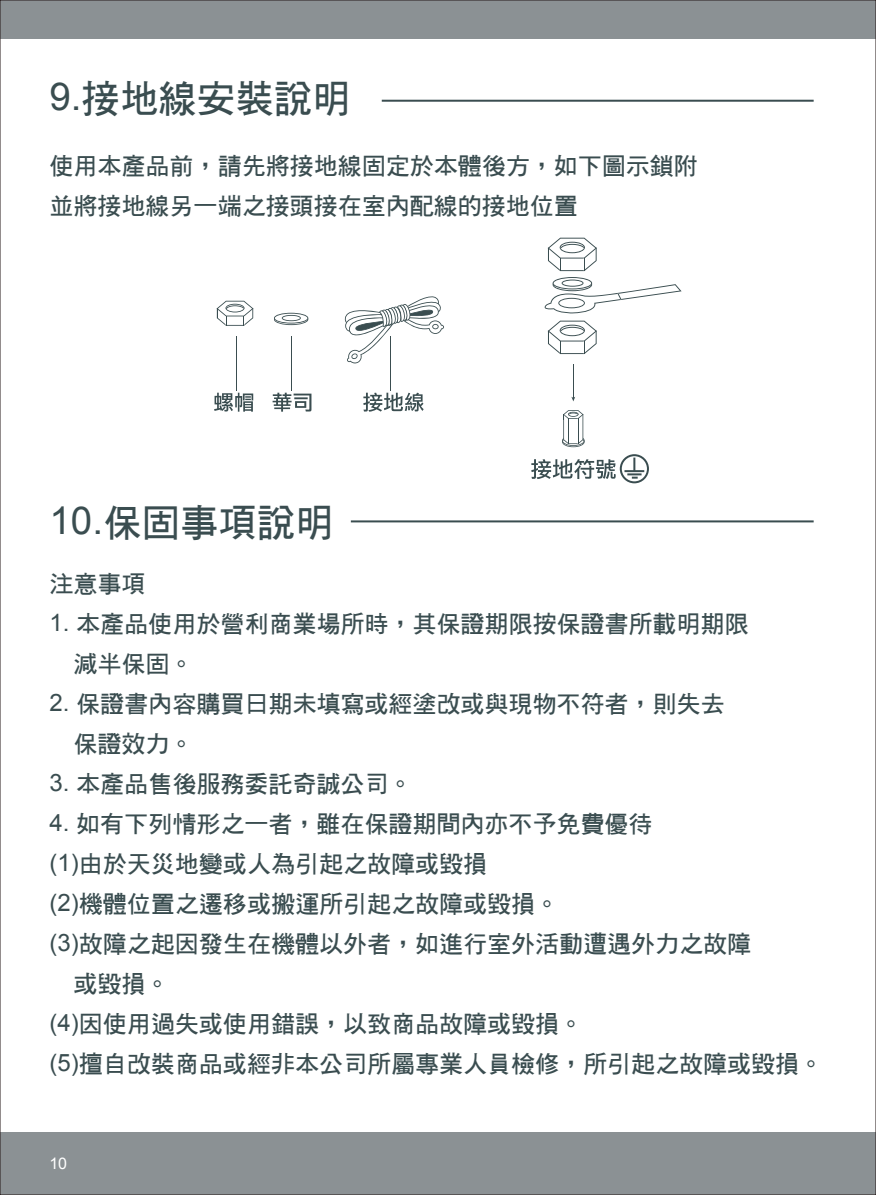
<style>
.page{position:relative;width:876px;height:1195px;background:#fff}
.page>*{position:absolute;margin:0;border:0;box-sizing:border-box;transform-origin:0 0}
.t1{font:38.4px "DF Hei Bd HK BF";color:#3a4d50}
.t2{font:24px/40px "DF Hei Bd HK BF";color:#3a4d50}
.t3{font:16px "Arial";color:#fff}
.s1{font-family:"Arial"}
</style>
<div class="page">
<div style="left:0;top:1132px;width:876px;height:63px;background:#8b9194"></div>
<div style="left:0;top:0;width:876px;height:39px;background:#8b9194"></div>
<hr style="left:351px;top:520px;width:462px;height:2px;background:#3a4d50">
<svg style="left:547px;top:238px;width:50px;height:33px"></svg>
<svg style="left:547px;top:321px;width:50px;height:33px"></svg>
<svg style="left:544px;top:277px;width:137px;height:36px"></svg>
<svg style="left:562px;top:410px;width:22px;height:37px"></svg>
<svg style="left:531px;top:459px;width:84px;height:20px"></svg>
<hr style="left:573px;top:364px;width:1px;height:34px;background:#3a4d50">
<svg style="left:216px;top:301px;width:37px;height:25px"></svg>
<svg style="left:274px;top:313px;width:34px;height:12px"></svg>
<svg style="left:344px;top:296px;width:100px;height:67px"></svg>
<svg style="left:363px;top:393px;width:60px;height:19px"></svg>
<svg style="left:214px;top:393px;width:39px;height:19px"></svg>
<svg style="left:272px;top:393px;width:39px;height:19px"></svg>
<hr style="left:236px;top:336px;width:1px;height:54px;background:#3a4d50">
<hr style="left:291px;top:336px;width:1px;height:54px;background:#3a4d50">
<hr style="left:390px;top:336px;width:1px;height:54px;background:#3a4d50">
<hr style="left:382px;top:100px;width:431px;height:2px;background:#3a4d50">
<hr style="left:624px;top:470px;width:20px;height:2px;background:#3a4d50">
<svg style="left:627px;top:458px;width:14px;height:21px"></svg>
<div style="left:620px;top:454px;width:29px;height:29px;border:2px solid #3a4d50;border-radius:50%"></div>
<h1 class="t1" style="left:50px;top:79px;width:303px"><span class="s1">9.</span>接地線安裝說明</h1>
<p class="t2" style="left:50px;top:146px;width:650px">使用本產品前，請先將接地線固定於本體後方，如下圖示鎖附並將接地線另一端之接頭接在室內配線的接地位置</p>
<h1 class="t1" style="left:50px;top:503px;width:285px"><span class="s1">10.</span>保固事項說明</h1>
<p class="t2" style="left:50px;top:563px;width:98px">注意事項</p>
<p class="t2" style="left:74px;top:603px;width:676px;text-indent:-24px"><span class="s1">1.</span> 本產品使用於營利商業場所時，其保證期限按保證書所載明期限減半保固。</p>
<p class="t2" style="left:74px;top:683px;width:652px;text-indent:-24px"><span class="s1">2.</span> 保證書內容購買日期未填寫或經塗改或與現物不符者，則失去保證效力。</p>
<p class="t2" style="left:50px;top:763px;width:364px"><span class="s1">3.</span> 本產品售後服務委託奇誠公司。</p>
<p class="t2" style="left:50px;top:803px;width:604px"><span class="s1">4.</span> 如有下列情形之一者，雖在保證期間內亦不予免費優待</p>
<p class="t2" style="left:50px;top:843px;width:439px"><span class="s1">(1)</span>由於天災地變或人為引起之故障或毀損</p>
<p class="t2" style="left:50px;top:883px;width:511px"><span class="s1">(2)</span>機體位置之遷移或搬運所引起之故障或毀損。</p>
<p class="t2" style="left:50px;top:923px;width:703px"><span class="s1">(3)</span>故障之起因發生在機體以外者，如進行室外活動遭遇外力之故障</p>
<p class="t2" style="left:74px;top:963px;width:98px">或毀損。</p>
<p class="t2" style="left:50px;top:1003px;width:535px"><span class="s1">(4)</span>因使用過失或使用錯誤，以致商品故障或毀損。</p>
<p class="t2" style="left:50px;top:1043px;width:775px"><span class="s1">(5)</span>擅自改裝商品或經非本公司所屬專業人員檢修，所引起之故障或毀損。</p>
<p class="t3" style="left:49px;top:1153px;width:19px">10</p>
</div>
